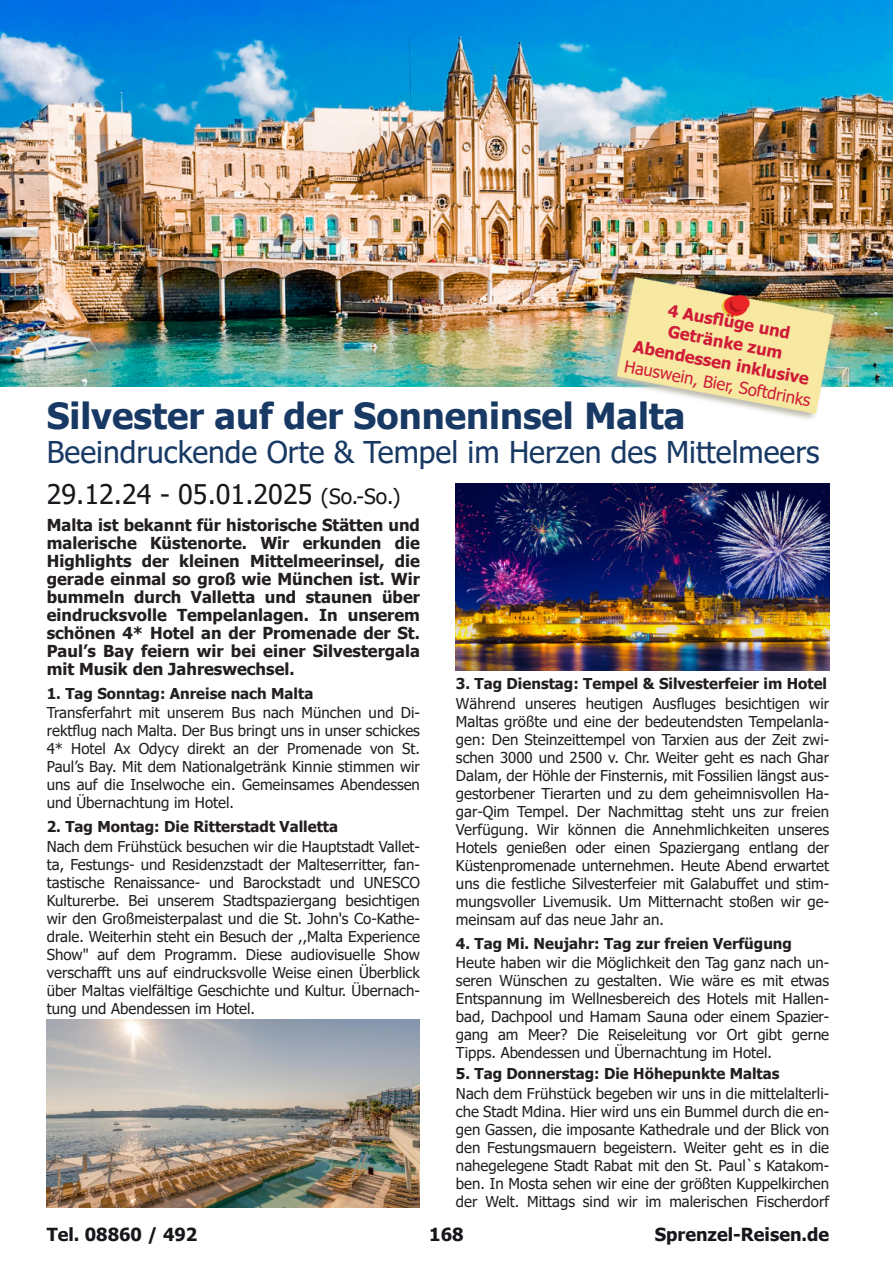
<style>
.page{position:relative;width:893px;height:1263px;background:#fff}
.page>*{position:absolute;margin:0;border:0;box-sizing:border-box;transform-origin:0 0}
.t1{font:700 36px "Tahoma";color:#173964}
.t2{font:30px "Tahoma";color:#173964}
.t3{font:27px "Tahoma";color:#18161a}
.t4{font:700 18px "Tahoma";color:#18161a}
.t5{font:700 16.5px/18px "Tahoma";color:#231f20;text-align:justify}
.t6{font:700 16.5px/21px "Tahoma";color:#d01b37;text-align:center}
.t7{font:16.5px "Tahoma";color:#d01b37}
.t8{font:15px/18px "Tahoma";color:#231f20;text-align:justify}
.t9{font:700 15px "Tahoma";color:#231f20}
.s1{font-size:21px}
</style>
<div class="page">
<img style="left:47px;top:1020px;width:373px;height:188px">
<img style="left:0;top:0;width:893px;height:387px">
<img style="left:456px;top:483px;width:373px;height:187px">
<img style="left:602px;top:270px;width:238px;height:149px">
<p class="t6" style="left:644px;top:295px;width:180px;rotate:11deg">4 Ausfl üge und<br>Getränke zum<br>Abendessen inklusive</p>
<p class="t7" style="left:626px;top:359px;width:191px;rotate:11deg">Hauswein, Bier, Softdrinks</p>
<h1 class="t1" style="left:47px;top:401px;width:640px">Silvester auf der Sonneninsel Malta</h1>
<h2 class="t2" style="left:47px;top:440px;width:774px">Beeindruckende Orte &amp; Tempel im Herzen des Mittelmeers</h2>
<h3 class="t3" style="left:47px;top:483px;width:355px">29.12.24 - 05.01.2025 <span class="s1">(So.-So.)</span></h3>
<p class="t5" style="left:47px;top:517px;width:375px">Malta ist bekannt für historische Stätten und malerische Küstenorte. Wir erkunden die Highlights der kleinen Mittelmeerinsel, die gerade einmal so groß wie München ist. Wir bummeln durch Valletta und staunen über eindrucksvolle Tempelanlagen. In unserem schönen 4* Hotel an der Promenade der St.<br>Paul’s Bay feiern wir bei einer Silvestergala mit Musik den Jahreswechsel.</p>
<p class="t9" style="left:47px;top:687px;width:268px">1. Tag Sonntag: Anreise nach Malta</p>
<p class="t8" style="left:47px;top:705px;width:375px">Transferfahrt mit unserem Bus nach München und Di‐ rektflug nach Malta. Der Bus bringt uns in unser schickes 4* Hotel Ax Odycy direkt an der Promenade von St.<br>Paul’s Bay. Mit dem Nationalgetränk Kinnie stimmen wir uns auf die Inselwoche ein. Gemeinsames Abendessen und Übernachtung im Hotel.</p>
<p class="t9" style="left:47px;top:820px;width:293px">2. Tag Montag: Die Ritterstadt Valletta</p>
<p class="t8" style="left:47px;top:838px;width:375px">Nach dem Frühstück besuchen wir die Hauptstadt Vallet‐ ta, Festungs- und Residenzstadt der Malteserritter, fan‐ tastische Renaissance- und Barockstadt und UNESCO Kulturerbe. Bei unserem Stadtspaziergang besichtigen wir den Großmeisterpalast und die St. John's Co-Kathe‐ drale. Weiterhin steht ein Besuch der ,,Malta Experience Show" auf dem Programm. Diese audiovisuelle Show verschafft uns auf eindrucksvolle Weise einen Überblick über Maltas vielfältige Geschichte und Kultur. Übernach‐ tung und Abendessen im Hotel.</p>
<p class="t9" style="left:456px;top:678px;width:373px">3. Tag Dienstag: Tempel &amp; Silvesterfeier im Hotel</p>
<p class="t8" style="left:456px;top:696px;width:375px">Während unseres heutigen Ausfluges besichtigen wir Maltas größte und eine der bedeutendsten Tempelanla‐ gen: Den Steinzeittempel von Tarxien aus der Zeit zwi‐ schen 3000 und 2500 v. Chr. Weiter geht es nach Ghar Dalam, der Höhle der Finsternis, mit Fossilien längst aus‐ gestorbener Tierarten und zu dem geheimnisvollen Ha‐ gar-Qim Tempel. Der Nachmittag steht uns zur freien Verfügung. Wir können die Annehmlichkeiten unseres Hotels genießen oder einen Spaziergang entlang der Küstenpromenade unternehmen. Heute Abend erwartet uns die festliche Silvesterfeier mit Galabuffet und stim‐ mungsvoller Livemusik. Um Mitternacht stoßen wir ge‐ meinsam auf das neue Jahr an.</p>
<p class="t9" style="left:456px;top:937px;width:337px">4. Tag Mi. Neujahr: Tag zur freien Verfügung</p>
<p class="t8" style="left:456px;top:955px;width:375px">Heute haben wir die Möglichkeit den Tag ganz nach un‐ seren Wünschen zu gestalten. Wie wäre es mit etwas Entspannung im Wellnesbereich des Hotels mit Hallen‐ bad, Dachpool und Hamam Sauna oder einem Spazier‐ gang am Meer? Die Reiseleitung vor Ort gibt gerne Tipps. Abendessen und Übernachtung im Hotel.</p>
<p class="t9" style="left:456px;top:1068px;width:325px">5. Tag Donnerstag: Die Höhepunkte Maltas</p>
<p class="t8" style="left:456px;top:1086px;width:375px">Nach dem Frühstück begeben wir uns in die mittelalterli‐ che Stadt Mdina. Hier wird uns ein Bummel durch die en‐ gen Gassen, die imposante Kathedrale und der Blick von den Festungsmauern begeistern. Weiter geht es in die nahegelegene Stadt Rabat mit den St. Paul`s Katakom‐ ben. In Mosta sehen wir eine der größten Kuppelkirchen der Welt. Mittags sind wir im malerischen Fischerdorf</p>
<p class="t4" style="left:47px;top:1227px;width:152px">Tel. 08860 / 492</p>
<p class="t4" style="left:429px;top:1227px;width:36px">168</p>
<p class="t4" style="left:655px;top:1227px;width:176px">Sprenzel-Reisen.de</p>
</div>
